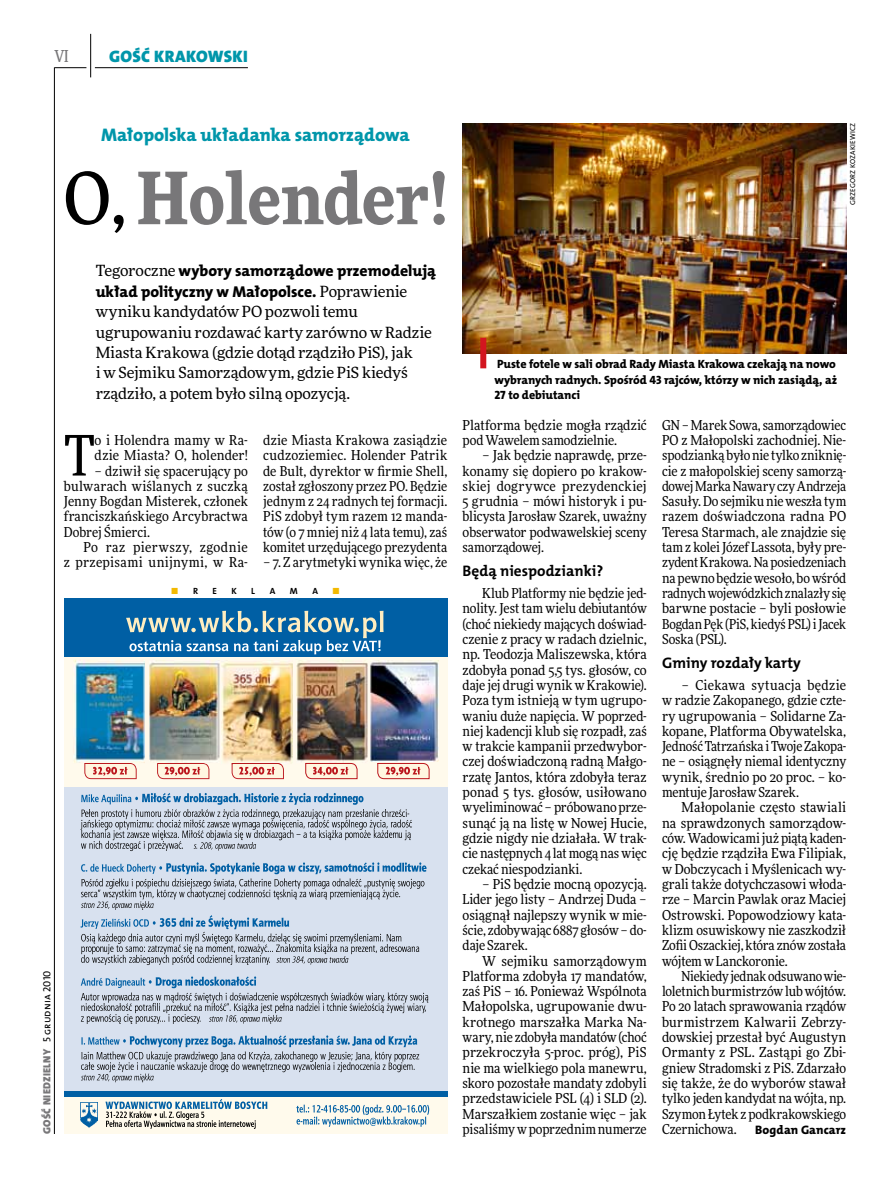
<style>
.page{position:relative;width:893px;height:1191px;background:#fff}
.page>*{position:absolute;margin:0;border:0;box-sizing:border-box;transform-origin:0 0}
.t1{font:900 72px "Freeday Narrow";color:#787779}
.t2{font:55.95px "Freeday Narrow News";color:#000}
.t3{font:18.3px "The Mix HP8 Ex Bld";letter-spacing:-.005em;color:#0096aa}
.t4{font:16.65px "The Mix HP9 Blk";letter-spacing:.02em;color:#0096aa}
.t5{font:500 16.5px "Freeday Narrow";color:#787779;scale:.9 1}
.t6{font:15.75px/20.4px "The Mix HP8 Ex Bld";color:#000}
.t7{font:15.45px/20.4px "Freeday News";letter-spacing:-.01em;color:#000}
.t8{font:15.3px "The Mix HP7 Bld";color:#000}
.t9{font:13.65px/15.3px "Freeday Narrow News";letter-spacing:-.005em;color:#000;text-align:justify}
.t10{font:13.65px/15.3px "Freeday Narrow News";letter-spacing:.015em;color:#000}
.t11{font:13.65px/15.3px "Freeday Narrow News";letter-spacing:.03em;color:#000;text-align:right}
.t12{font:12.3px "The Mix HP8 Ex Bld";letter-spacing:.005em;color:#000}
.t13{font:12px/15.3px "The Mix HP8 Ex Bld";letter-spacing:-.005em;color:#000;text-align:justify}
.t14{font:10.5px "The Mix HP9 Blk";letter-spacing:.025em;color:#787779}
.t15{font:9px "The Mix HP7 Bld";color:#000}
.t16{font:9px "The Mix HP7 Bld";color:#f3b900}
.t17{font:7.2px "The Mix HP5 Plain";letter-spacing:.015em;color:#000}
.s1{font-weight:500;color:#000}
.s2{font-family:"Freeday News";font-size:15.45px}
.s3{color:#000}
.s4{font-family:"The Mix HP5 Plain";color:#000}
</style>
<div class="page">
<hr style="left:54px;top:67px;width:1px;height:1067px;background:#000">
<hr style="left:90px;top:34px;width:1px;height:43px;background:#000">
<hr style="left:54px;top:67px;width:32px;height:1px;background:#000">
<hr style="left:95px;top:67px;width:153px;height:1px;background:#000">
<div style="left:64px;top:650px;width:383px;height:484px;background:#fffaec"></div>
<div style="left:64px;top:787px;width:383px;height:305px;background:#d8e1ef"></div>
<div style="left:64px;top:598px;width:383px;height:58px;background:#005fa4"></div>
<div style="left:64px;top:1091px;width:383px;height:5px;background:#005fa4"></div>
<img style="left:81px;top:1102px;width:17px;height:25px">
<img style="left:73px;top:660px;width:147px;height:103px">
<img style="left:146px;top:660px;width:2px;height:103px">
<img style="left:221px;top:661px;width:72px;height:103px">
<img style="left:370px;top:660px;width:69px;height:101px">
<img style="left:296px;top:660px;width:72px;height:102px">
<svg style="left:126px;top:611px;width:258px;height:43px"></svg>
<svg style="left:81px;top:793px;width:331px;height:58px"></svg>
<svg style="left:81px;top:862px;width:345px;height:103px"></svg>
<svg style="left:81px;top:976px;width:347px;height:48px"></svg>
<svg style="left:81px;top:1035px;width:338px;height:47px"></svg>
<svg style="left:296px;top:1104px;width:133px;height:22px"></svg>
<svg style="left:105px;top:1099px;width:162px;height:29px"></svg>
<svg style="left:84px;top:763px;width:53px;height:16px"></svg>
<svg style="left:157px;top:763px;width:52px;height:16px"></svg>
<svg style="left:231px;top:763px;width:53px;height:16px"></svg>
<svg style="left:377px;top:763px;width:53px;height:16px"></svg>
<svg style="left:305px;top:762px;width:53px;height:17px"></svg>
<img style="left:463px;top:123px;width:383px;height:230px">
<div style="left:480px;top:338px;width:6px;height:30px;background:#d3151f"></div>
<p class="t5" style="left:54px;top:46px;width:17px">VI</p>
<p class="t4" style="left:109px;top:46px;width:140px">GOŚĆ KRAKOWSKI</p>
<h3 class="t3" style="left:101px;top:123px;width:310px">Małopolska układanka samorządowa</h3>
<h1 class="t1" style="left:64px;top:151px;width:385px"><span class="s1">O,</span> Holender!</h1>
<p class="t6" style="left:96px;top:261px;width:342px"><span class="s2">Tegoroczne</span> wybory samorządowe przemodelują układ polityczny w Małopolsce. <span class="s2">Poprawienie</span></p>
<p class="t7" style="left:96px;top:301px;width:338px">wyniku kandydatów PO pozwoli temu ugrupowaniu rozdawać karty zarówno w Radzie Miasta Krakowa (gdzie dotąd rządziło PiS), jak<br>i w Sejmiku Samorządowym, gdzie PiS kiedyś rządziło, a potem było silną opozycją.</p>
<h2 class="t2" style="left:64px;top:421px;width:33px">T</h2>
<p class="t10" style="left:95px;top:432px;width:155px">o i Holendra mamy w Ra&shy;dzie Miasta? O, holender!</p>
<p class="t9" style="left:64px;top:463px;width:186px;text-indent:31px">– dziwił się spacerujący po bulwarach wiślanych z suczką Jenny Bogdan Misterek, członek franciszkańskiego Arcybractwa Dobrej Śmierci.</p>
<p class="t11" style="left:64px;top:539px;width:186px">Po raz pierwszy, zgodnie<br>z przepisami unijnymi, w Ra-</p>
<p class="t9" style="left:263px;top:432px;width:186px">dzie Miasta Krakowa zasiądzie cudzoziemiec. Holender Patrik de Bult, dyrektor w firmie Shell, został zgłoszony przez PO. Będzie jednym z 24 radnych tej formacji.<br>PiS zdobył tym razem 12 manda&shy;tów (o 7 mniej niż 4 lata temu), zaś komitet urzędującego prezydenta</p>
<p class="t10" style="left:263px;top:555px;width:186px">– 7. Z arytmetyki wynika więc, że</p>
<p class="t16" style="left:171px;top:585px;width:28px">■ <span class="s3">r</span></p>
<p class="t15" style="left:213px;top:585px;width:6px">e</p>
<p class="t15" style="left:231px;top:585px;width:6px">k</p>
<p class="t15" style="left:251px;top:585px;width:5px">l</p>
<p class="t15" style="left:270px;top:585px;width:7px">a</p>
<p class="t15" style="left:290px;top:585px;width:9px">m</p>
<p class="t15" style="left:312px;top:585px;width:7px">a</p>
<p class="t16" style="left:332px;top:585px;width:9px">■</p>
<p class="t14" style="left:40px;top:1134px;width:165px;rotate:-90deg">GOŚĆ NIEDZIELNY <span class="s4">5 grudnia 2010</span></p>
<p class="t17" style="left:848px;top:204px;width:82px;rotate:-90deg">Grzegorz Kozakiewicz</p>
<p class="t13" style="left:495px;top:357px;width:344px">Puste fotele w sali obrad Rady Miasta Krakowa czekają na nowo wybranych radnych. Spośród 43 rajców, którzy w nich zasiądą, aż 27 to debiutanci</p>
<p class="t9" style="left:463px;top:417px;width:186px">Platforma będzie mogła rządzić pod Wawelem samodzielnie.</p>
<p class="t9" style="left:463px;top:447px;width:186px;text-indent:20px">– Jak będzie naprawdę, prze&shy;konamy się dopiero po krakow&shy;skiej dogrywce prezydenckiej 5 grudnia – mówi historyk i pu&shy;blicysta Jarosław Szarek, uważny obserwator podwawelskiej sceny samorządowej.</p>
<p class="t8" style="left:463px;top:561px;width:142px">Będą niespodzianki?</p>
<p class="t9" style="left:463px;top:585px;width:186px;text-indent:20px">Klub Platformy nie będzie jed&shy;nolity. Jest tam wielu debiutantów (choć niekiedy mających doświad&shy;czenie z pracy w radach dzielnic, np. Teodozja Maliszewska, która zdobyła ponad 5,5 tys. głosów, co daje jej drugi wynik w Krakowie).<br>Poza tym istnieją w tym ugrupo&shy;waniu duże napięcia. W poprzed&shy;niej kadencji klub się rozpadł, zaś w trakcie kampanii przedwybor&shy;czej doświadczoną radną Małgo&shy;rzatę Jantos, która zdobyła teraz ponad 5 tys. głosów, usiłowano wyeliminować – próbowano prze&shy;sunąć ją na listę w Nowej Hucie, gdzie nigdy nie działała. W trak&shy;cie następnych 4 lat mogą nas więc czekać niespodzianki.</p>
<p class="t9" style="left:463px;top:876px;width:186px;text-indent:20px">– PiS będzie mocną opozycją.<br>Lider jego listy – Andrzej Duda – osiągnął najlepszy wynik w mie&shy;ście, zdobywając 6887 głosów – do&shy;daje Szarek.</p>
<p class="t9" style="left:463px;top:953px;width:186px;text-indent:20px">W sejmiku samorządowym Platforma zdobyła 17 mandatów, zaś PiS – 16. Ponieważ Wspólnota Małopolska, ugrupowanie dwu&shy;krotnego marszałka Marka Na&shy;wary, nie zdobyła mandatów (choć przekroczyła 5-proc. próg), PiS nie ma wielkiego pola manewru, skoro pozostałe mandaty zdobyli przedstawiciele PSL (4) i SLD (2).<br>Marszałkiem zostanie więc – jak pisaliśmy w poprzednim numerze</p>
<p class="t9" style="left:662px;top:417px;width:186px">GN – Marek Sowa, samorządowiec PO z Małopolski zachodniej. Nie&shy;spodzianką było nie tylko zniknię&shy;cie z małopolskiej sceny samorzą&shy;dowej Marka Nawary czy Andrzeja Sasuły. Do sejmiku nie weszła tym razem doświadczona radna PO Teresa Starmach, ale znajdzie się tam z kolei Józef Lassota, były pre&shy;zydent Krakowa. Na posiedzeniach na pewno będzie wesoło, bo wśród radnych wojewódzkich znalazły się barwne postacie – byli posłowie Bogdan Pęk (PiS, kiedyś PSL) i Jacek Soska (PSL).</p>
<p class="t8" style="left:662px;top:653px;width:140px">Gminy rozdały karty</p>
<p class="t9" style="left:662px;top:677px;width:186px;text-indent:20px">– Ciekawa sytuacja będzie w radzie Zakopanego, gdzie czte&shy;ry ugrupowania – Solidarne Za&shy;kopane, Platforma Obywatelska, Jedność Tatrzańska i Twoje Zakopa&shy;ne – osiągnęły niemal identyczny wynik, średnio po 20 proc. – ko&shy;mentuje Jarosław Szarek.</p>
<p class="t9" style="left:662px;top:799px;width:186px;text-indent:20px">Małopolanie często stawiali na sprawdzonych samorządow&shy;ców. Wadowicami już piątą kaden&shy;cję będzie rządziła Ewa Filipiak, w Dobczycach i Myślenicach wy&shy;grali także dotychczasowi włoda&shy;rze – Marcin Pawlak oraz Maciej Ostrowski. Popowodziowy kata&shy;klizm osuwiskowy nie zaszkodził Zofii Oszackiej, która znów została wójtem w Lanckoronie.</p>
<p class="t9" style="left:662px;top:968px;width:186px;text-indent:20px">Niekiedy jednak odsuwano wie&shy;loletnich burmistrzów lub wójtów.<br>Po 20 latach sprawowania rządów burmistrzem Kalwarii Zebrzy&shy;dowskiej przestał być Augustyn Ormanty z PSL. Zastąpi go Zbi&shy;gniew Stradomski z PiS. Zdarzało się także, że do wyborów stawał tylko jeden kandydat na wójta, np.<br>Szymon Łytek z podkrakowskiego Czernichowa.</p>
<p class="t12" style="left:755px;top:1122px;width:92px">Bogdan Gancarz</p>
</div>
